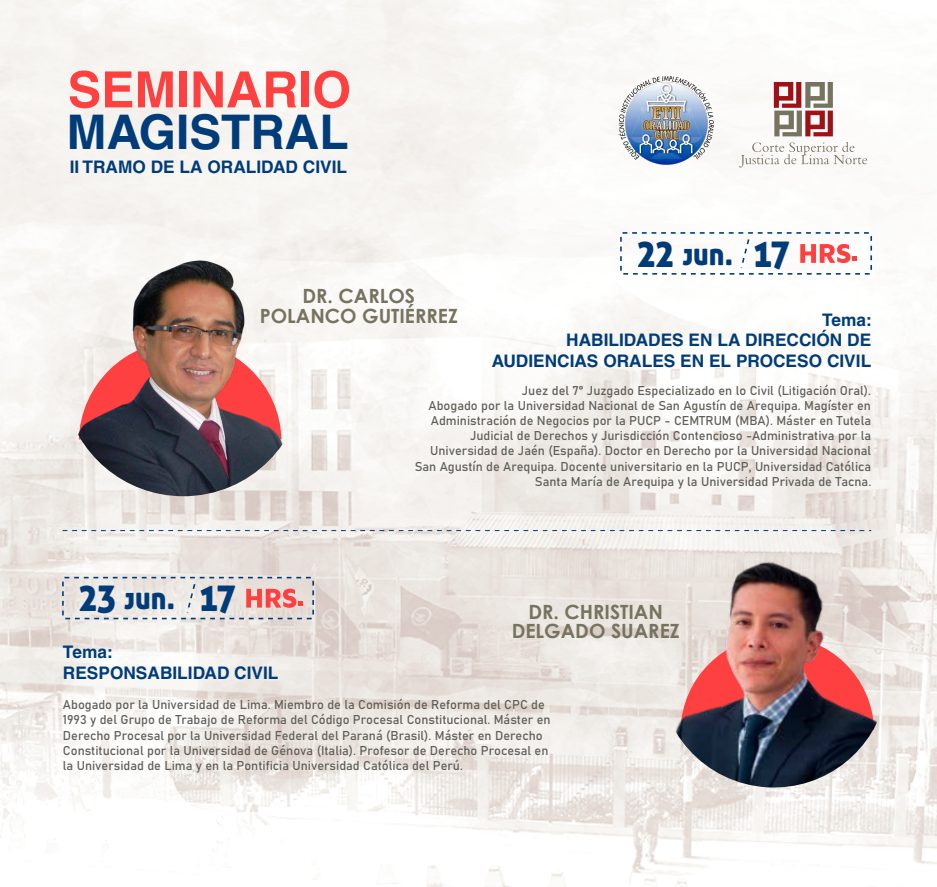
<style>
.page{position:relative;width:937px;height:887px;background:#fff}
.page>*{position:absolute;margin:0;border:0;box-sizing:border-box;transform-origin:0 0}
.t1{font:700 50px "Helvetica";color:#ff4040}
.t2{font:700 47.8px "Helvetica";color:#003c7a}
.t3{font:38.52px "Aller Display";letter-spacing:-.02em;color:#003c7a;scale:.9 1}
.t4{font:31.04px "Aller Display";color:#003c7a;scale:.9 1}
.t5{font:700 19.64px/19.6px "Century Gothic";color:#767360;text-align:center}
.t6{font:700 17.28px/20.8px "Helvetica";color:#003c7a;text-align:right}
.t7{font:12.68px/15.2px "Bahnschrift";color:#605e58;text-align:right}
.s1{font-size:31.04px}
</style>
<div class="page">
<img style="left:0;top:0;width:937px;height:887px">
<svg style="left:739px;top:142px;width:128px;height:25px"></svg>
<svg style="left:774px;top:82px;width:59px;height:54px"></svg>
<img style="left:617px;top:74px;width:97px;height:93px">
<img style="left:656px;top:558px;width:232px;height:232px">
<img style="left:65px;top:255px;width:239px;height:241px">
<svg style="left:800px;top:244px;width:57px;height:19px"></svg>
<div style="left:620px;top:232px;width:252px;height:43px;border:2px dashed #003c7a;border-radius:2px"></div>
<svg style="left:739px;top:237px;width:11px;height:33px"></svg>
<svg style="left:246px;top:588px;width:57px;height:19px"></svg>
<div style="left:62px;top:577px;width:252px;height:42px;border:2px dashed #003c7a;border-radius:2px"></div>
<svg style="left:185px;top:582px;width:12px;height:32px"></svg>
<svg style="left:63px;top:530px;width:808px;height:1px"></svg>
<h1 class="t1" style="left:68px;top:59px;width:285px">SEMINARIO</h1>
<h2 class="t2" style="left:67px;top:103px;width:283px">MAGISTRAL</h2>
<h3 class="t6" style="left:70px;top:157px;width:279px">II TRAMO DE LA ORALIDAD CIVIL</h3>
<h3 class="t5" style="left:260px;top:285px;width:200px">DR. CARLOS<br>POLANCO GUTIÉRREZ</h3>
<h3 class="t3" style="left:637px;top:228px;width:42px">22</h3>
<h3 class="t4" style="left:683px;top:234px;width:57px">jun.</h3>
<h3 class="t3" style="left:753px;top:228px;width:42px">17</h3>
<h3 class="t6" style="left:492px;top:309px;width:382px">Tema:<br>HABILIDADES EN LA DIRECCIÓN DE<br>AUDIENCIAS ORALES EN EL PROCESO CIVIL</h3>
<h3 class="t3" style="left:79px;top:573px;width:175px">23 <span class="s1">jun.</span> 17</h3>
<p class="t7" style="left:415px;top:381px;width:458px">Juez del 7° Juzgado Especializado en lo Civil (Litigación Oral).<br>Abogado por la Universidad Nacional de San Agustín de Arequipa. Magíster en Administración de Negocios por la PUCP - CEMTRUM (MBA). Máster en Tutela Judicial de Derechos y Jurisdicción Contencioso -Administrativa por la Universidad de Jaén (España). Doctor en Derecho por la Universidad Nacional San Agustín de Arequipa. Docente universitario en la PUCP, Universidad Católica Santa María de Arequipa y la Universidad Privada de Tacna.</p>
<h3 class="t5" style="left:512px;top:600px;width:170px">DR. CHRISTIAN<br>DELGADO SUAREZ</h3>
<h3 class="t6" style="left:63px;top:641px;width:217px;text-align:left">Tema:<br>RESPONSABILIDAD CIVIL</h3>
<p class="t7" style="left:63px;top:696px;width:489px;text-align:left">Abogado por la Universidad de Lima. Miembro de la Comisión de Reforma del CPC de 1993 y del Grupo de Trabajo de Reforma del Código Procesal Constitucional. Máster en Derecho Procesal por la Universidad Federal del Paraná (Brasil). Máster en Derecho Constitucional por la Universidad de Génova (Italia). Profesor de Derecho Procesal en la Universidad de Lima y en la Pontificia Universidad Católica del Perú.</p>
</div>
